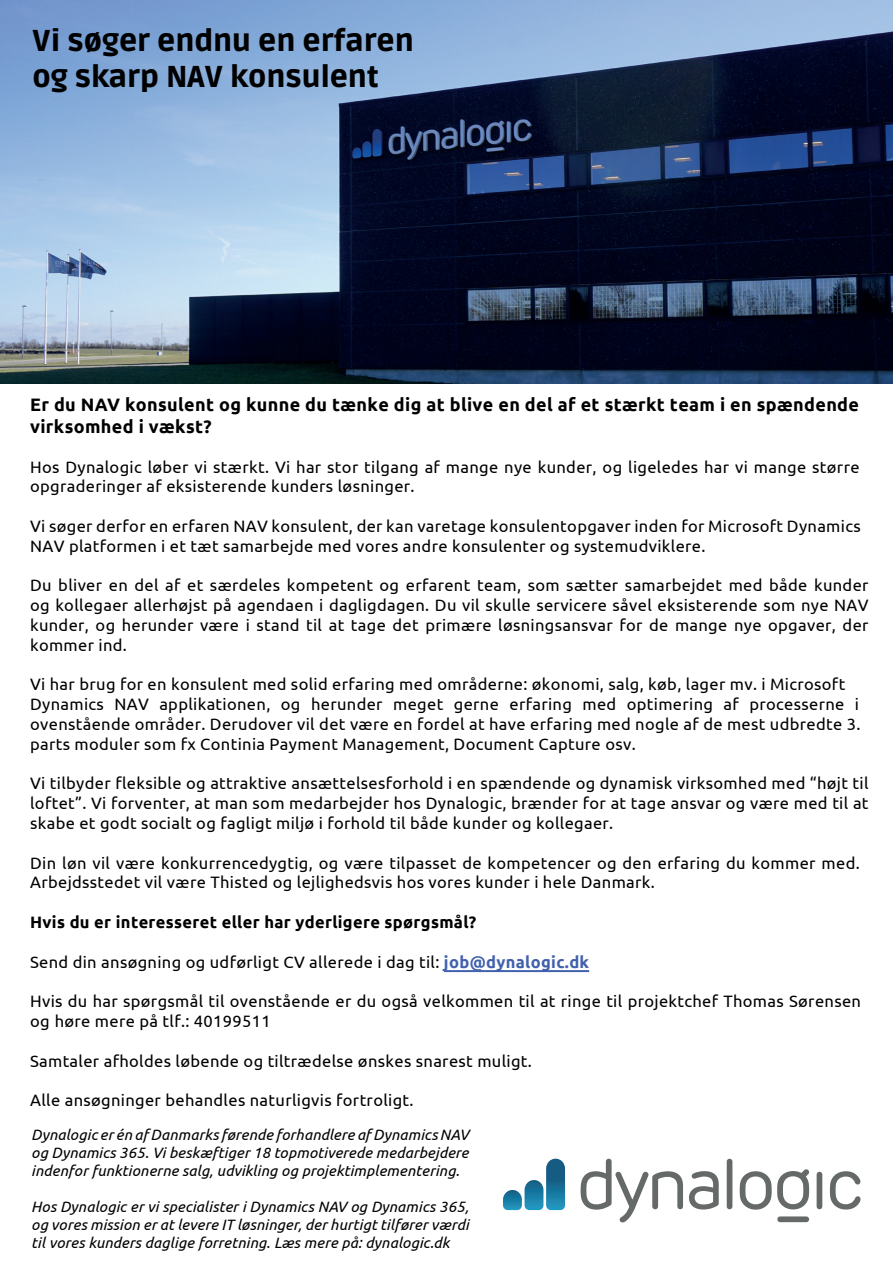
<style>
.page{position:relative;width:893px;height:1263px;background:#fff}
.page>*{position:absolute;margin:0;border:0;box-sizing:border-box;transform-origin:0 0}
.t1{font:900 30px/36px "Ruda";color:#000}
.t2{font:700 18px/21.6px "Ubuntu";letter-spacing:.02em;color:#000001}
.t3{font:16.5px/19.8px "Ubuntu";letter-spacing:.02em;color:#000001}
.t4{font:700 16.5px "Ubuntu";letter-spacing:.02em;color:#000001}
.t5{font:italic 15px/18px "Ubuntu";letter-spacing:.01em;color:#000001;text-align:justify}
.s1{font-weight:700;color:#4261ad}
</style>
<div class="page">
<img style="left:0;top:0;width:893px;height:384px">
<hr style="left:444px;top:970px;width:145px;height:2px;background:#4261ad">
<svg style="left:503px;top:1159px;width:62px;height:51px"></svg>
<svg style="left:581px;top:1159px;width:102px;height:63px"></svg>
<svg style="left:689px;top:1171px;width:30px;height:38px"></svg>
<svg style="left:727px;top:1159px;width:5px;height:50px"></svg>
<svg style="left:777px;top:1216px;width:32px;height:6px"></svg>
<svg style="left:740px;top:1169px;width:69px;height:41px"></svg>
<svg style="left:830px;top:1171px;width:30px;height:38px"></svg>
<svg style="left:817px;top:1172px;width:5px;height:37px"></svg>
<h1 class="t1" style="left:32px;top:23px;width:383px">Vi søger endnu en erfaren og skarp NAV konsulent</h1>
<p class="t2" style="left:30px;top:394px;width:830px">Er du NAV konsulent og kunne du tænke dig at blive en del af et stærkt team i en spændende virksomhed i vækst?</p>
<p class="t3" style="left:30px;top:456px;width:831px">Hos Dynalogic løber vi stærkt. Vi har stor tilgang af mange nye kunder, og ligeledes har vi mange større opgraderinger af eksisterende kunders løsninger.</p>
<p class="t3" style="left:30px;top:516px;width:832px">Vi søger derfor en erfaren NAV konsulent, der kan varetage konsulentopgaver inden for Microsoft Dynamics<br>NAV platformen i et tæt samarbejde med vores andre konsulenter og systemudviklere.</p>
<p class="t3" style="left:30px;top:575px;width:840px;text-align:justify">Du bliver en del af et særdeles kompetent og erfarent team, som sætter samarbejdet med både kunder og kollegaer allerhøjst på agendaen i dagligdagen. Du vil skulle servicere såvel eksisterende som nye NAV kunder, og herunder være i stand til at tage det primære løsningsansvar for de mange nye opgaver, der kommer ind.</p>
<p class="t3" style="left:30px;top:674px;width:832px">Vi har brug for en konsulent med solid erfaring med områderne: økonomi, salg, køb, lager mv. i Microsoft Dynamics NAV applikationen, og herunder meget gerne erfaring med optimering af processerne i ovenstående områder. Derudover vil det være en fordel at have erfaring med nogle af de mest udbredte 3. parts moduler som fx Continia Payment Management, Document Capture osv.</p>
<p class="t3" style="left:30px;top:773px;width:840px;text-align:justify">Vi tilbyder fleksible og attraktive ansættelsesforhold i en spændende og dynamisk virksomhed med “højt til loftet”. Vi forventer, at man som medarbejder hos Dynalogic, brænder for at tage ansvar og være med til at skabe et godt socialt og fagligt miljø i forhold til både kunder og kollegaer.</p>
<p class="t3" style="left:30px;top:852px;width:831px">Din løn vil være konkurrencedygtig, og være tilpasset de kompetencer og den erfaring du kommer med.<br>Arbejdsstedet vil være Thisted og lejlighedsvis hos vores kunder i hele Danmark.</p>
<p class="t4" style="left:30px;top:912px;width:448px">Hvis du er interesseret eller har yderligere spørgsmål?</p>
<p class="t3" style="left:30px;top:951px;width:561px">Send din ansøgning og udførligt CV allerede i dag til: <span class="s1">job@dynalogic.dk</span></p>
<p class="t3" style="left:30px;top:991px;width:832px">Hvis du har spørgsmål til ovenstående er du også velkommen til at ringe til projektchef Thomas Sørensen og høre mere på tlf.: 40199511</p>
<p class="t3" style="left:30px;top:1050px;width:503px">Samtaler afholdes løbende og tiltrædelse ønskes snarest muligt.</p>
<p class="t3" style="left:30px;top:1090px;width:385px">Alle ansøgninger behandles naturligvis fortroligt.</p>
<p class="t5" style="left:31px;top:1125px;width:439px">Dynalogic er én af Danmarks førende forhandlere af Dynamics NAV og Dynamics 365. Vi beskæftiger 18 topmotiverede medarbejdere indenfor funktionerne salg, udvikling og projektimplementering.</p>
<p class="t5" style="left:31px;top:1197px;width:439px">Hos Dynalogic er vi specialister i Dynamics NAV og Dynamics 365, og vores mission er at levere IT løsninger, der hurtigt tilfører værdi til vores kunders daglige forretning. Læs mere på: dynalogic.dk</p>
</div>
